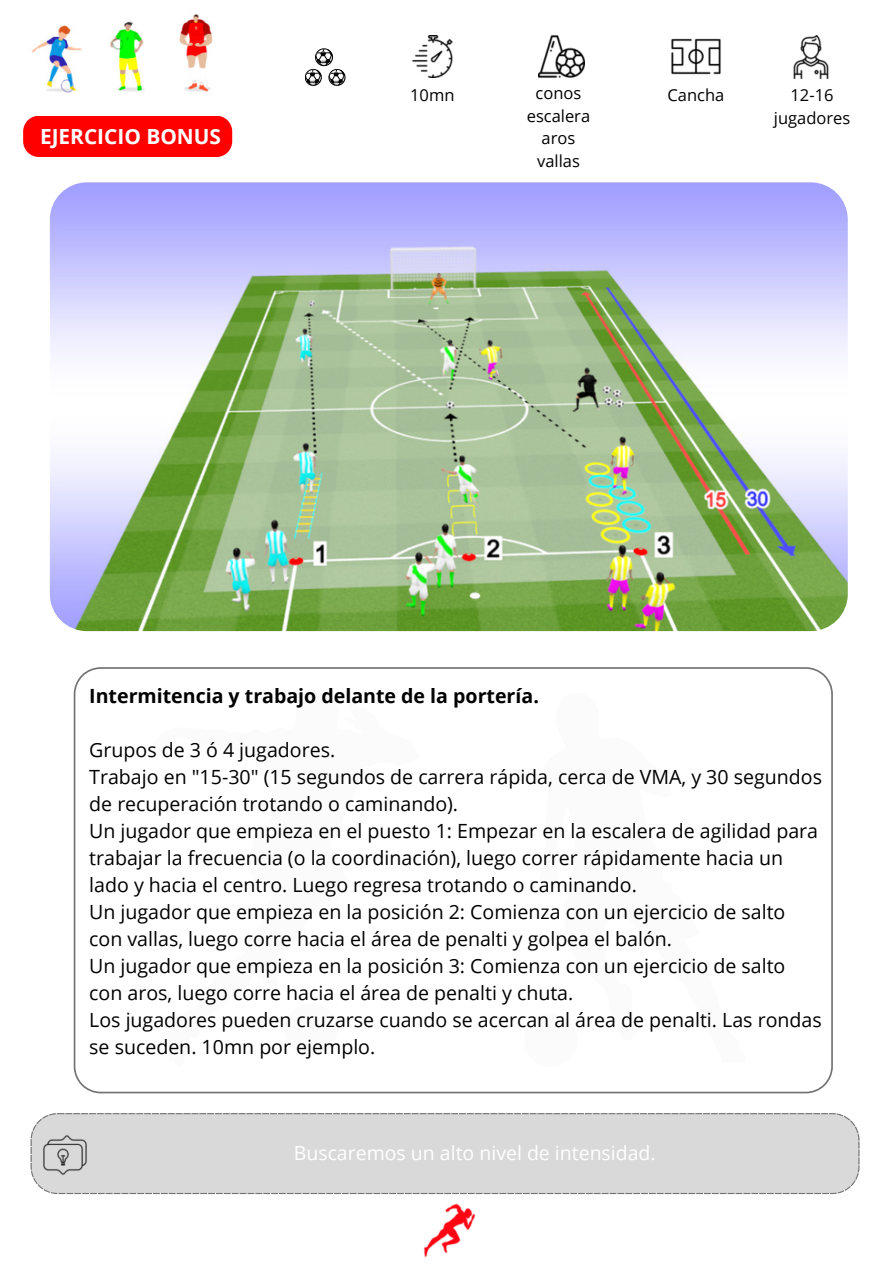
<style>
.page{position:relative;width:893px;height:1264px;background:#fff}
.page>*{position:absolute;margin:0;border:0;box-sizing:border-box;transform-origin:0 0}
.t1{font:700 20.85px "Open Sans";color:#fff}
.t2{font:19.65px/27px "Open Sans";color:#000}
.t3{font:700 19.65px "Open Sans";color:#000}
.t4{font:19.5px "Open Sans";color:#fff}
.t5{font:16.5px/22.8px "Open Sans";color:#000;text-align:center}
</style>
<div class="page">
<div style="left:23px;top:116px;width:209px;height:40px;background:#fe0000"></div>
<svg style="left:74px;top:667px;width:758px;height:426px"></svg>
<svg style="left:146px;top:693px;width:273px;height:373px"></svg>
<svg style="left:220px;top:998px;width:7px;height:10px"></svg>
<svg style="left:209px;top:982px;width:5px;height:5px"></svg>
<svg style="left:194px;top:1002px;width:19px;height:18px"></svg>
<div style="left:285px;top:1003px;width:52px;height:53px;background:#fbfbfb;border-radius:50%"></div>
<svg style="left:538px;top:693px;width:208px;height:369px"></svg>
<svg style="left:524px;top:1012px;width:54px;height:55px"></svg>
<img style="left:423px;top:1203px;width:52px;height:53px">
<img style="left:32px;top:25px;width:50px;height:68px">
<img style="left:179px;top:14px;width:34px;height:78px">
<img style="left:110px;top:21px;width:35px;height:71px">
<img style="left:411px;top:36px;width:42px;height:41px">
<img style="left:538px;top:35px;width:46px;height:43px">
<img style="left:671px;top:38px;width:50px;height:37px">
<div style="left:31px;top:1113px;width:828px;height:80px;background:#d9d9d9"></div>
<img style="left:42px;top:1131px;width:47px;height:47px">
<svg style="left:305px;top:49px;width:40px;height:37px"></svg>
<img style="left:793px;top:36px;width:36px;height:42px">
<img style="left:50px;top:182px;width:797px;height:449px;border-radius:37px">
<p class="t1" style="left:40px;top:122px;width:182px">EJERCICIO BONUS</p>
<p class="t5" style="left:410px;top:84px;width:46px">10mn</p>
<p class="t5" style="left:526px;top:81px;width:65px">conos escalera aros vallas</p>
<p class="t5" style="left:667px;top:83px;width:58px">Cancha</p>
<p class="t5" style="left:773px;top:84px;width:78px">12-16 jugadores</p>
<p class="t3" style="left:89px;top:682px;width:451px">Intermitencia y trabajo delante de la portería.</p>
<p class="t2" style="left:89px;top:735px;width:734px">Grupos de 3 ó 4 jugadores.<br>Trabajo en "15-30" (15 segundos de carrera rápida, cerca de VMA, y 30 segundos de recuperación trotando o caminando).<br>Un jugador que empieza en el puesto 1: Empezar en la escalera de agilidad para trabajar la frecuencia (o la coordinación), luego correr rápidamente hacia un lado y hacia el centro. Luego regresa trotando o caminando.<br>Un jugador que empieza en la posición 2: Comienza con un ejercicio de salto con vallas, luego corre hacia el área de penalti y golpea el balón.<br>Un jugador que empieza en la posición 3: Comienza con un ejercicio de salto con aros, luego corre hacia el área de penalti y chuta.<br>Los jugadores pueden cruzarse cuando se acercan al área de penalti. Las rondas se suceden. 10mn por ejemplo.</p>
<p class="t4" style="left:294px;top:1139px;width:363px">Buscaremos un alto nivel de intensidad.</p>
</div>
